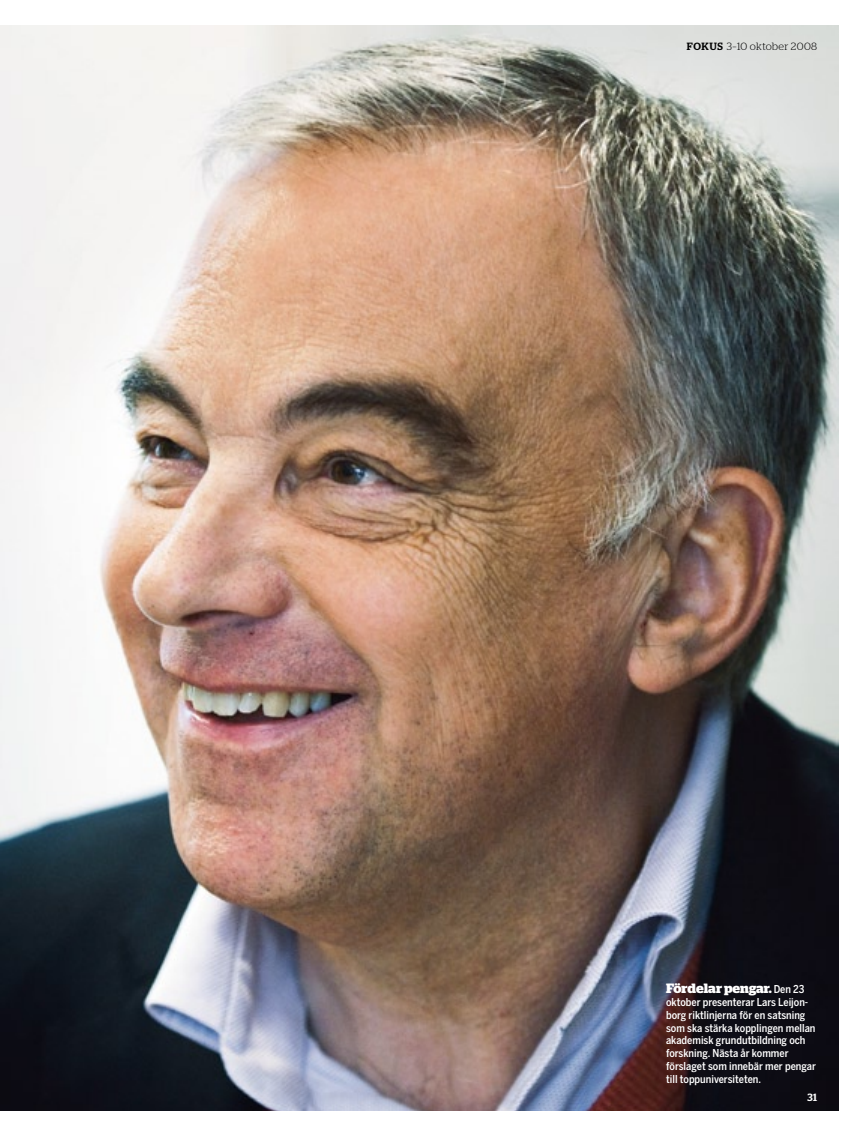
<style>
.page{position:relative;width:864px;height:1136px;background:#fff}
.page>*{position:absolute;margin:0;border:0;box-sizing:border-box;transform-origin:0 0}
.t1{font:700 13.5px "Stag";letter-spacing:-.005em;color:#fff}
.t2{font:500 10.8px/12.8px "Benton Sans Cond";color:#fff}
.t3{font:300 10.5px "Stag";letter-spacing:.04em;color:#000}
.t4{font:500 10.5px "Stag";color:#fff}
.s1{font-weight:500}
.s2{font-family:"Benton Sans Cond";font-weight:500;font-size:10.8px}
</style>
<div class="page">
<img style="left:0;top:25px;width:838px;height:1084px">
<p class="t3" style="left:686px;top:41px;width:132px"><span class="s1">FOKUS</span> 3–10 oktober 2008</p>
<p class="t1" style="left:665px;top:980px;width:140px">Fördelar pengar. <span class="s2">Den 23</span></p>
<p class="t2" style="left:665px;top:995px;width:151px">oktober presenterar Lars Leijon&shy;borg riktlinjerna för en satsning som ska stärka kopplingen mellan akademisk grundutbildning och forskning. Nästa år kommer förslaget som innebär mer pengar till toppuniversiteten.</p>
<p class="t4" style="left:807px;top:1090px;width:11px">31</p>
</div>
